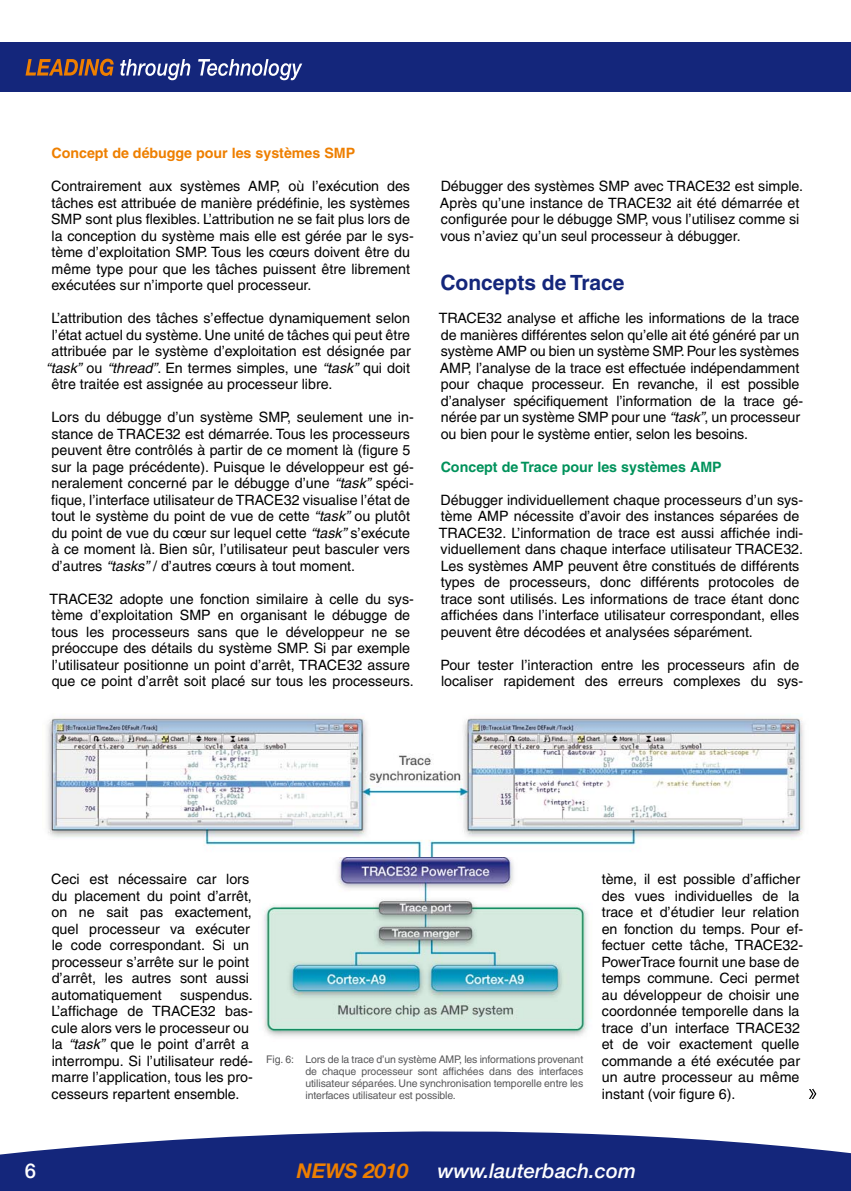
<style>
.page{position:relative;width:851px;height:1191px;background:#fff}
.page>*{position:absolute;margin:0;border:0;box-sizing:border-box;transform-origin:0 0}
.t1{font:700 21px "Helvetica";color:#14267b}
.t2{font:italic 500 20.25px "Helvetica Neue LT";color:#fff}
.t3{font:italic 700 20.25px "Helvetica Neue LT";color:#ee7f00}
.t4{font:500 20.25px "Helvetica Neue LT";color:#fff}
.t5{font:14.25px/16.5px "Helvetica";color:#000}
.t6{font:700 14.25px "Helvetica";color:#ee7f00}
.t7{font:700 14.25px "Helvetica";color:#00925b}
.t8{font:10.5px/12px "Helvetica";letter-spacing:-.01em;color:#58585a;text-align:justify}
.s1{font-style:italic}
</style>
<div class="page">
<svg style="left:0;top:1131px;width:850px;height:60px;background:#32428c"></svg>
<div style="left:0;top:43px;width:850px;height:49px;background:#14267b"></div>
<svg style="left:26px;top:59px;width:88px;height:17px"></svg>
<svg style="left:120px;top:59px;width:70px;height:21px"></svg>
<svg style="left:198px;top:59px;width:104px;height:21px"></svg>
<svg style="left:850px;top:1153px;width:1px;height:38px"></svg>
<svg style="left:809px;top:1088px;width:8px;height:11px"></svg>
<img style="left:47px;top:716px;width:757px;height:142px">
<img style="left:263px;top:858px;width:325px;height:179px">
<p class="t6" style="left:51px;top:144px;width:305px">Concept de débugge pour les systèmes SMP</p>
<p class="t5" style="left:51px;top:178px;width:364px">Contrairement aux systèmes AMP, où l’exécution des tâches est attribuée de manière prédéfinie, les systèmes SMP sont plus flexibles. L’attribution ne se fait plus lors de la conception du système mais elle est gérée par le sys&shy;tème d’exploitation SMP. Tous les cœurs doivent être du même type pour que les tâches puissent être librement exécutées sur n’importe quel processeur.</p>
<p class="t5" style="left:51px;top:310px;width:360px">L’attribution des tâches s’effectue dynamiquement selon</p>
<p class="t5" style="left:52px;top:326px;width:360px">l’état actuel du système. Une unité de tâches qui peut être</p>
<p class="t5" style="left:51px;top:343px;width:361px">attribuée par le système d’exploitation est désignée par</p>
<p class="t5" style="left:46px;top:359px;width:365px"><span class="s1">“task”</span> ou <span class="s1">“thread”</span>. En termes simples, une <span class="s1">“task”</span> qui doit</p>
<p class="t5" style="left:51px;top:376px;width:282px">être traitée est assignée au processeur libre.</p>
<p class="t5" style="left:51px;top:409px;width:364px">Lors du débugge d’un système SMP, seulement une in&shy;stance de TRACE32 est démarrée. Tous les processeurs peuvent être contrôlés à partir de ce moment là (figure 5 sur la page précédente). Puisque le développeur est gé&shy;neralement concerné par le débugge d’une <span class="s1">“task”</span> spéci&shy;fique, l’interface utilisateur de TRACE32 visualise l’état de tout le système du point de vue de cette <span class="s1">“task”</span> ou plutôt du point de vue du cœur sur lequel cette <span class="s1">“task”</span> s’exécute à ce moment là. Bien sûr, l’utilisateur peut basculer vers d’autres <span class="s1">“tasks”</span> / d’autres cœurs à tout moment.</p>
<p class="t5" style="left:49px;top:590px;width:366px">TRACE32 adopte une fonction similaire à celle du sys&shy;tème d’exploitation SMP en organisant le débugge de tous les processeurs sans que le développeur ne se préoccupe des détails du système SMP. Si par exemple l’utilisateur positionne un point d’arrêt, TRACE32 assure que ce point d’arrêt soit placé sur tous les processeurs.</p>
<p class="t5" style="left:440px;top:178px;width:364px">Débugger des systèmes SMP avec TRACE32 est simple.<br>Après qu’une instance de TRACE32 ait été démarrée et configurée pour le débugge SMP, vous l’utilisez comme si vous n’aviez qu’un seul processeur à débugger.</p>
<h1 class="t1" style="left:440px;top:270px;width:186px">Concepts de Trace</h1>
<p class="t5" style="left:438px;top:310px;width:366px">TRACE32 analyse et affiche les informations de la trace de manières différentes selon qu’elle ait été généré par un système AMP ou bien un système SMP. Pour les systèmes AMP, l’analyse de la trace est effectuée indépendamment pour chaque processeur. En revanche, il est possible d’analyser spécifiquement l’information de la trace gé&shy;nérée par un système SMP pour une <span class="s1">“task”</span>, un processeur ou bien pour le système entier, selon les besoins.</p>
<p class="t7" style="left:440px;top:458px;width:282px">Concept de Trace pour les systèmes AMP</p>
<p class="t5" style="left:438px;top:491px;width:366px">Débugger individuellement chaque processeurs d’un sys&shy;tème AMP nécessite d’avoir des instances séparées de TRACE32. L’information de trace est aussi affichée indi&shy;viduellement dans chaque interface utilisateur TRACE32.<br>Les systèmes AMP peuvent être constitués de différents types de processeurs, donc différents protocoles de trace sont utilisés. Les informations de trace étant donc affichées dans l’interface utilisateur correspondant, elles peuvent être décodées et analysées séparément.</p>
<p class="t5" style="left:440px;top:656px;width:364px">Pour tester l’interaction entre les processeurs afin de localiser rapidement des erreurs complexes du sys-</p>
<p class="t5" style="left:51px;top:871px;width:202px">Ceci est nécessaire car lors du placement du point d’arrêt, on ne sait pas exactement, quel processeur va exécuter le code correspondant. Si un processeur s’arrête sur le point d’arrêt, les autres sont aussi automatiquement</p>
<p class="t5" style="left:51px;top:986px;width:203px;text-indent:129px">suspendus.<br>L’affichage de TRACE32 bas&shy;cule alors vers le processeur ou la <span class="s1">“task”</span> que le point d’arrêt a interrompu. Si l’utilisateur redé&shy;marre l’application, tous les pro&shy;cesseurs repartent ensemble.</p>
<p class="t8" style="left:305px;top:1053px;width:279px;text-indent:-39px">Fig. 6: Lors de la trace d’un système AMP, les informations provenant de chaque processeur sont affichées dans des interfaces utilisateur séparées. Une synchronisation temporelle entre les interfaces utilisateur est possible.</p>
<p class="t5" style="left:601px;top:871px;width:203px">tème, il est possible d’afficher des vues individuelles de la trace et d’étudier leur relation en fonction du temps. Pour ef&shy;fectuer cette tâche, TRACE32-<br>PowerTrace fournit une base de temps commune. Ceci permet au développeur de choisir une coordonnée temporelle dans la trace d’un interface TRACE32 et de voir exactement quelle commande a été exécutée par un autre processeur au même instant (voir figure 6).</p>
<h2 class="t4" style="left:25px;top:1158px;width:13px">6</h2>
<h2 class="t3" style="left:297px;top:1158px;width:113px">NEWS 2010</h2>
<h2 class="t2" style="left:438px;top:1159px;width:200px">www.lauterbach.com</h2>
</div>
